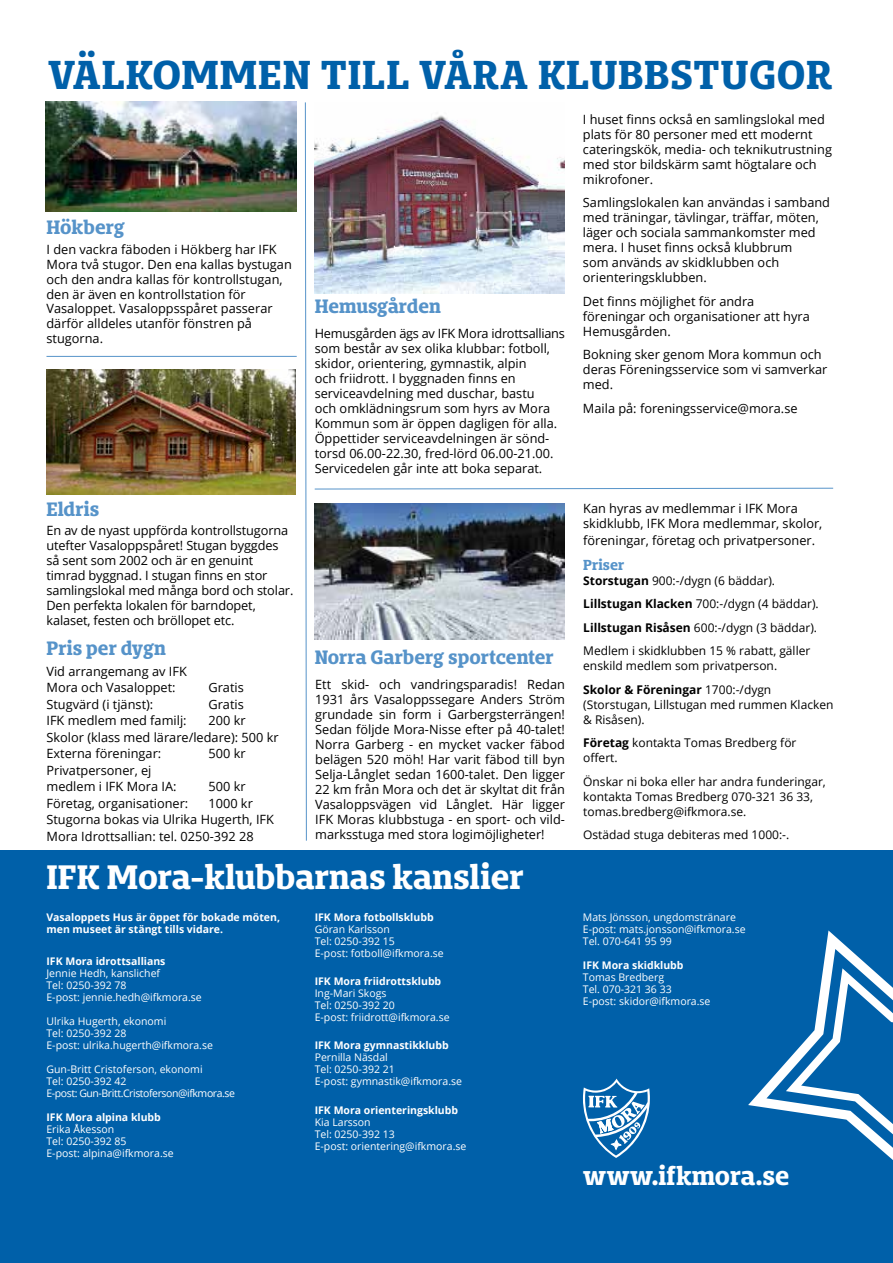
<style>
.page{position:relative;width:893px;height:1263px;background:#fff}
.page>*{position:absolute;margin:0;border:0;box-sizing:border-box;transform-origin:0 0}
.t1{font:700 37.5px "Bommer Slab";letter-spacing:.02em;color:#0060a9}
.t2{font:700 31.5px "Bommer Slab";letter-spacing:-.005em;color:#fff}
.t3{font:700 24px "Bommer Slab";color:#fff}
.t4{font:700 18px "Bommer Slab";color:#5693c9}
.t5{font:700 13.5px "Bommer Slab";color:#5693c9}
.t6{font:12.75px/15px "Open Sans";color:#000}
.t7{font:12px/23.5px "Open Sans";color:#000}
.t8{font:10.5px/12px "Open Sans";color:#fff}
.t9{font:700 10.5px/12px "Open Sans";color:#fff}
.s1{font-weight:700}
</style>
<div class="page">
<div style="left:0;top:851px;width:893px;height:412px;background:#0060a9"></div>
<img style="left:46px;top:102px;width:251px;height:110px">
<img style="left:46px;top:369px;width:250px;height:125px">
<img style="left:315px;top:504px;width:250px;height:136px">
<svg style="left:748px;top:930px;width:145px;height:230px"></svg>
<svg style="left:583px;top:1078px;width:67px;height:80px"></svg>
<svg style="left:314px;top:487px;width:520px;height:3px"></svg>
<img style="left:315px;top:115px;width:250px;height:178px">
<svg style="left:305px;top:102px;width:2px;height:739px"></svg>
<hr style="left:46px;top:356px;width:251px;height:1px;background:#5693c9">
<h1 class="t1" style="left:48px;top:46px;width:786px">VÄLKOMMEN TILL VÅRA KLUBBSTUGOR</h1>
<h3 class="t4" style="left:46px;top:214px;width:80px">Hökberg</h3>
<p class="t6" style="left:46px;top:241px;width:247px">I den vackra fäboden i Hökberg har IFK Mora två stugor. Den ena kallas bystugan och den andra kallas för kontrollstugan, den är även en kontrollstation för Vasaloppet. Vasaloppsspåret passerar därför alldeles utanför fönstren på stugorna.</p>
<h3 class="t4" style="left:46px;top:496px;width:54px">Eldris</h3>
<p class="t6" style="left:46px;top:523px;width:248px">En av de nyast uppförda kontrollstugorna utefter Vasaloppspåret! Stugan byggdes så sent som 2002 och är en genuint timrad byggnad. I stugan finns en stor samlingslokal med många bord och stolar.<br>Den perfekta lokalen för barndopet, kalaset, festen och bröllopet etc.</p>
<h3 class="t4" style="left:46px;top:634px;width:121px">Pris per dygn</h3>
<p class="t6" style="left:46px;top:662px;width:142px;line-height:16.5px">Vid arrangemang av IFK<br>Mora och Vasaloppet:</p>
<p class="t6" style="left:208px;top:680px;width:37px">Gratis</p>
<p class="t6" style="left:46px;top:696px;width:108px">Stugvärd (i tjänst):</p>
<p class="t6" style="left:208px;top:696px;width:37px">Gratis</p>
<p class="t6" style="left:46px;top:713px;width:142px">IFK medlem med familj:</p>
<p class="t6" style="left:46px;top:712px;width:234px;line-height:16.5px;text-indent:162px">200 kr<br>Skolor (klass med lärare/ledare): 500 kr<br>Externa föreningar:</p>
<p class="t6" style="left:208px;top:745px;width:39px">500 kr</p>
<p class="t6" style="left:46px;top:761px;width:132px;line-height:16.5px">Privatpersoner, ej medlem i IFK Mora IA:</p>
<p class="t6" style="left:208px;top:778px;width:39px">500 kr</p>
<p class="t6" style="left:46px;top:794px;width:229px;line-height:16.5px;text-indent:162px">1000 kr<br>Stugorna bokas via Ulrika Hugerth, IFK<br>Mora Idrottsallian: tel. 0250-392 28</p>
<p class="t6" style="left:46px;top:795px;width:143px">Företag, organisationer:</p>
<h3 class="t4" style="left:315px;top:293px;width:128px">Hemusgården</h3>
<p class="t6" style="left:315px;top:325px;width:252px">Hemusgården ägs av IFK Mora idrottsallians som består av sex olika klubbar: fotboll, skidor, orientering, gymnastik, alpin<br>och friidrott. I byggnaden finns en serviceavdelning med duschar, bastu<br>och omklädningsrum som hyrs av Mora Kommun som är öppen dagligen för alla.<br>Öppettider serviceavdelningen är sönd&shy;torsd 06.00-22.30, fred-lörd 06.00-21.00.<br>Servicedelen går inte att boka separat.</p>
<h3 class="t4" style="left:315px;top:643px;width:241px">Norra Garberg sportcenter</h3>
<p class="t6" style="left:315px;top:677px;width:251px;text-align:justify">Ett skid- och vandringsparadis! Redan 1931 års Vasaloppssegare Anders Ström grundade sin form i Garbergsterrängen!<br>Sedan följde Mora-Nisse efter på 40-talet!<br>Norra Garberg - en mycket vacker fäbod belägen 520 möh! Har varit fäbod till byn Selja-Långlet sedan 1600-talet. Den ligger 22 km från Mora och det är skyltat dit från Vasaloppsvägen vid Långlet. Här ligger IFK Moras klubbstuga - en sport- och vild&shy;marksstuga med stora logimöjligheter!</p>
<h2 class="t2" style="left:46px;top:854px;width:479px">IFK Mora-klubbarnas kanslier</h2>
<p class="t9" style="left:46px;top:911px;width:235px">Vasaloppets Hus är öppet för bokade möten, men museet är stängt tills vidare.</p>
<p class="t9" style="left:46px;top:955px;width:121px">IFK Mora idrottsallians</p>
<p class="t8" style="left:46px;top:967px;width:157px">Jennie Hedh, kanslichef<br>Tel: 0250-392 78<br>E-post: jennie.hedh@ifkmora.se</p>
<p class="t8" style="left:46px;top:1015px;width:168px">Ulrika Hugerth, ekonomi<br>Tel: 0250-392 28<br>E-post: ulrika.hugerth@ifkmora.se</p>
<p class="t8" style="left:46px;top:1063px;width:190px">Gun-Britt Cristoferson, ekonomi<br>Tel: 0250-392 42<br>E-post: Gun-Britt.Cristoferson@ifkmora.se</p>
<p class="t9" style="left:46px;top:1111px;width:116px">IFK Mora alpina klubb</p>
<p class="t8" style="left:46px;top:1123px;width:129px">Erika Åkesson<br>Tel: 0250-392 85<br>E-post: alpina@ifkmora.se</p>
<p class="t9" style="left:315px;top:911px;width:120px">IFK Mora fotbollsklubb</p>
<p class="t8" style="left:315px;top:923px;width:131px">Göran Karlsson<br>Tel: 0250-392 15<br>E-post: fotboll@ifkmora.se</p>
<p class="t9" style="left:315px;top:975px;width:128px">IFK Mora friidrottsklubb</p>
<p class="t8" style="left:315px;top:987px;width:136px">Ing-Mari Skogs<br>Tel: 0250-392 20<br>E-post: friidrott@ifkmora.se</p>
<p class="t9" style="left:315px;top:1039px;width:136px">IFK Mora gymnastikklubb</p>
<p class="t8" style="left:315px;top:1051px;width:149px">Pernilla Näsdal<br>Tel: 0250-392 21<br>E-post: gymnastik@ifkmora.se</p>
<p class="t9" style="left:315px;top:1103px;width:145px">IFK Mora orienteringsklubb</p>
<p class="t8" style="left:315px;top:1115px;width:153px">Kia Larsson<br>Tel: 0250-392 13<br>E-post: orientering@ifkmora.se</p>
<p class="t6" style="left:583px;top:111px;width:251px">I huset finns också en samlingslokal med plats för 80 personer med ett modernt cateringskök, media- och teknikutrustning med stor bildskärm samt högtalare och mikrofoner.</p>
<p class="t6" style="left:583px;top:195px;width:249px">Samlingslokalen kan användas i samband med träningar, tävlingar, träffar, möten, läger och sociala sammankomster med mera. I huset finns också klubbrum<br>som används av skidklubben och orienteringsklubben.</p>
<p class="t6" style="left:583px;top:293px;width:228px">Det finns möjlighet för andra föreningar och organisationer att hyra<br>Hemusgården.</p>
<p class="t6" style="left:583px;top:347px;width:246px">Bokning sker genom Mora kommun och deras Föreningsservice som vi samverkar med.</p>
<p class="t6" style="left:583px;top:400px;width:216px">Maila på: foreningsservice@mora.se</p>
<p class="t6" style="left:583px;top:501px;width:241px">Kan hyras av medlemmar i IFK Mora skidklubb, IFK Mora medlemmar, skolor,</p>
<p class="t6" style="left:583px;top:532px;width:233px">föreningar, företag och privatpersoner.</p>
<p class="t5" style="left:583px;top:554px;width:43px">Priser</p>
<p class="t7" style="left:583px;top:568px;width:237px"><span class="s1">Storstugan</span> 900:-/dygn (6 bäddar).<br><span class="s1">Lillstugan Klacken</span> 700:-/dygn (4 bäddar).<br><span class="s1">Lillstugan Risåsen</span> 600:-/dygn (3 bäddar).<br>Medlem i skidklubben 15 % rabatt, gäller</p>
<p class="t7" style="left:583px;top:654px;width:195px">enskild medlem som privatperson.<br><span class="s1">Skolor &amp; Föreningar</span> 1700:-/dygn</p>
<p class="t7" style="left:583px;top:696px;width:252px;line-height:15px">(Storstugan, Lillstugan med rummen Klacken &amp; Risåsen).</p>
<p class="t7" style="left:583px;top:735px;width:215px;line-height:15px"><span class="s1">Företag</span> kontakta Tomas Bredberg för offert.</p>
<p class="t7" style="left:583px;top:773px;width:244px;line-height:15px">Önskar ni boka eller har andra funderingar, kontakta Tomas Bredberg 070-321 36 33, tomas.bredberg@ifkmora.se.</p>
<p class="t7" style="left:583px;top:823px;width:208px">Ostädad stuga debiteras med 1000:-.</p>
<p class="t8" style="left:583px;top:911px;width:164px">Mats Jönsson, ungdomstränare<br>E-post: mats.jonsson@ifkmora.se<br>Tel. 070-641 95 99</p>
<p class="t9" style="left:583px;top:959px;width:102px">IFK Mora skidklubb</p>
<p class="t8" style="left:583px;top:971px;width:129px">Tomas Bredberg<br>Tel. 070-321 36 33<br>E-post: skidor@ifkmora.se</p>
<h3 class="t3" style="left:583px;top:1157px;width:208px">www.ifkmora.se</h3>
</div>
